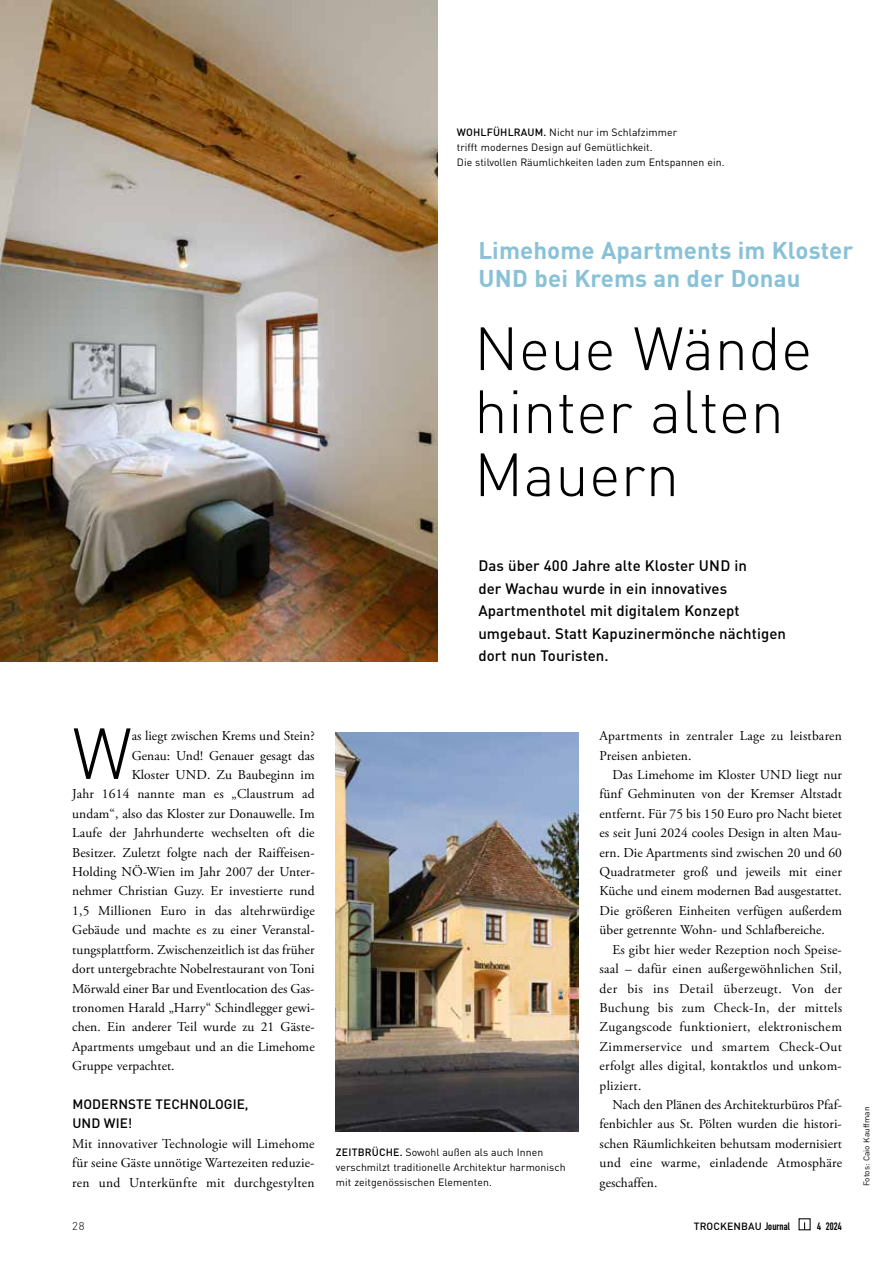
<style>
.page{position:relative;width:893px;height:1263px;background:#fff}
.page>*{position:absolute;margin:0;border:0;box-sizing:border-box;transform-origin:0 0}
.t1{font:300 70.95px "DINOT";color:#000}
.t2{font:300 60px/63px "DINOT";letter-spacing:.005em;color:#000}
.t3{font:700 24px/28.8px "DINOT";letter-spacing:.005em;color:#89c1d7}
.t4{font:500 15px/22.5px "DINOT";letter-spacing:.005em;color:#000}
.t5{font:13.5px/19.4px "Adobe Garamond Pro";letter-spacing:.005em;color:#000;text-align:justify}
.t6{font:500 13.5px/19.4px "DINOT";letter-spacing:.005em;color:#000}
.t7{font:300 11.25px "DINOT";color:#000}
.t8{font:700 10.65px "DIN Condensed";color:#000}
.t9{font:10.5px/15px "DINOT";letter-spacing:.005em;color:#000}
.t10{font:500 10.35px "DINOT";letter-spacing:.015em;color:#000}
.t11{font:8.25px "DINOT";letter-spacing:.005em;color:#000}
.s1{font-weight:500}
.s2{font-family:"DIN Condensed";font-weight:700;font-size:10.65px}
</style>
<div class="page">
<img style="left:336px;top:732px;width:242px;height:399px">
<img style="left:0;top:0;width:438px;height:661px">
<p class="t9" style="left:457px;top:124px;width:269px"><span class="s1">WOHLFÜHLRAUM.</span> Nicht nur im Schlafzimmer<br>trifft modernes Design auf Gemütlichkeit.<br>Die stilvollen Räumlichkeiten laden zum Entspannen ein.</p>
<h3 class="t3" style="left:478px;top:235px;width:376px">Limehome Apartments im Kloster<br>UND bei Krems an der Donau</h3>
<h2 class="t2" style="left:474px;top:316px;width:340px">Neue Wände hinter alten<br>Mauern</h2>
<p class="t4" style="left:478px;top:554px;width:309px">Das über 400 Jahre alte Kloster UND in<br>der Wachau wurde in ein innovatives Apartmenthotel mit digitalem Konzept umgebaut. Statt Kapuzinermönche nächtigen dort nun Touristen.</p>
<h1 class="t1" style="left:72px;top:710px;width:61px">W</h1>
<p class="t5" style="left:132px;top:727px;width:184px">as liegt zwischen Krems und Stein?</p>
<p class="t5" style="left:132px;top:746px;width:184px">Genau: Und! Genauer gesagt das</p>
<p class="t5" style="left:132px;top:765px;width:184px">Kloster UND. Zu Baubeginn im</p>
<p class="t5" style="left:72px;top:785px;width:244px">Jahr 1614 nannte man es „Claustrum ad</p>
<p class="t5" style="left:72px;top:804px;width:244px">undam“, also das Kloster zur Donauwelle. Im</p>
<p class="t5" style="left:72px;top:824px;width:244px">Laufe der Jahrhunderte wechselten oft die</p>
<p class="t5" style="left:72px;top:843px;width:244px">Besitzer. Zuletzt folgte nach der Raiffeisen-</p>
<p class="t5" style="left:72px;top:862px;width:244px">Holding NÖ-Wien im Jahr 2007 der Unter-</p>
<p class="t5" style="left:72px;top:882px;width:244px">nehmer Christian Guzy. Er investierte rund</p>
<p class="t5" style="left:72px;top:901px;width:244px">1,5 Millionen Euro in das altehrwürdige</p>
<p class="t5" style="left:72px;top:921px;width:244px">Gebäude und machte es zu einer Veranstal-</p>
<p class="t5" style="left:72px;top:940px;width:244px">tungsplattform. Zwischenzeitlich ist das früher</p>
<p class="t5" style="left:72px;top:959px;width:244px">dort untergebrachte Nobelrestaurant von Toni</p>
<p class="t5" style="left:72px;top:979px;width:244px">Mörwald einer Bar und Eventlocation des Gas-</p>
<p class="t5" style="left:72px;top:998px;width:244px">tronomen Harald „Harry“ Schindlegger gewi-</p>
<p class="t5" style="left:72px;top:1018px;width:244px">chen. Ein anderer Teil wurde zu 21 Gäste-</p>
<p class="t5" style="left:72px;top:1037px;width:244px">Apartments umgebaut und an die Limehome</p>
<p class="t5" style="left:72px;top:1057px;width:104px">Gruppe verpachtet.</p>
<p class="t6" style="left:72px;top:1094px;width:178px">MODERNSTE TECHNOLOGIE,<br>UND WIE!</p>
<p class="t5" style="left:72px;top:1134px;width:244px">Mit innovativer Technologie will Limehome für seine Gäste unnötige Wartezeiten reduzie&shy;ren und Unterkünfte mit durchgestylten</p>
<p class="t7" style="left:72px;top:1219px;width:14px">28</p>
<p class="t9" style="left:336px;top:1145px;width:231px"><span class="s1">ZEITBRÜCHE.</span> Sowohl außen als auch Innen verschmilzt traditionelle Architektur harmonisch mit zeitgenössischen Elementen.</p>
<p class="t5" style="left:600px;top:727px;width:244px">Apartments in zentraler Lage zu leistbaren<br>Preisen anbieten.</p>
<p class="t5" style="left:600px;top:765px;width:244px;text-indent:13px">Das Limehome im Kloster UND liegt nur fünf Gehminuten von der Kremser Altstadt entfernt. Für 75 bis 150 Euro pro Nacht bietet es seit Juni 2024 cooles Design in alten Mau&shy;ern. Die Apartments sind zwischen 20 und 60<br>Quadratmeter groß und jeweils mit einer Küche und einem modernen Bad ausgestattet.<br>Die größeren Einheiten verfügen außerdem über getrennte Wohn- und Schlafbereiche.</p>
<p class="t5" style="left:600px;top:940px;width:244px;text-indent:13px">Es gibt hier weder Rezeption noch Speise&shy;saal – dafür einen außergewöhnlichen Stil, der bis ins Detail überzeugt. Von der Buchung bis zum Check-In, der mittels Zugangscode funktioniert, elektronischem Zimmerservice und smartem Check-Out erfolgt alles digital, kontaktlos und unkom&shy;pliziert.</p>
<p class="t5" style="left:600px;top:1095px;width:244px;text-indent:13px">Nach den Plänen des Architekturbüros Pfaf&shy;fenbichler aus St. Pölten wurden die histori&shy;schen Räumlichkeiten behutsam modernisiert und eine warme, einladende Atmosphäre geschaffen.</p>
<p class="t10" style="left:694px;top:1220px;width:98px">TROCKENBAU <span class="s2">Journal</span></p>
<p class="t8" style="left:817px;top:1219px;width:26px">4 2024</p>
<p class="t11" style="left:861px;top:1186px;width:81px;rotate:-90deg">Fotos: Caio Kauffman</p>
</div>
